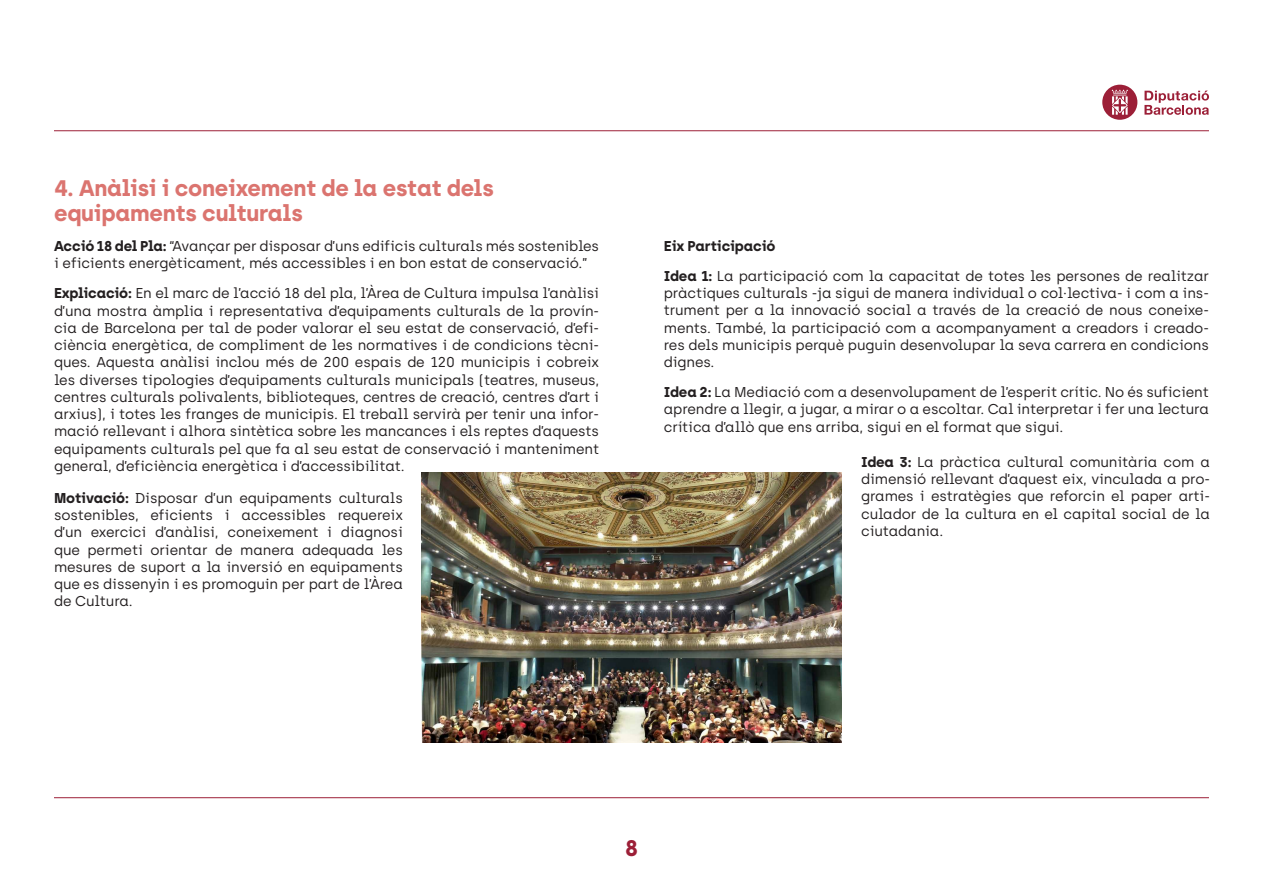
<style>
.page{position:relative;width:1263px;height:893px;background:#fff}
.page>*{position:absolute;margin:0;border:0;box-sizing:border-box;transform-origin:0 0}
.titulos{font:700 22.5px/25.5px "Archia";letter-spacing:-.01em;color:#db746f}
.titulos-2{font:700 22.5px "Archia";color:#9c1f37}
.text_seguit{font:14.25px/17.2px "Archia";letter-spacing:-.01em;color:#231f20;text-align:justify}
.text_seguit-2{font:700 14.25px "Archia";letter-spacing:-.01em;color:#231f20}
.s1{font-weight:700}
</style>
<div class="page">
<svg style="left:1144px;top:91px;width:65px;height:24px"></svg>
<svg style="left:1102px;top:85px;width:35px;height:35px"></svg>
<hr style="left:54px;top:130px;width:1155px;height:1px;background:#9c1f37">
<hr style="left:54px;top:797px;width:1155px;height:1px;background:#9c1f37">
<img style="left:421px;top:472px;width:420px;height:270px">
<p class="titulos" style="left:54px;top:175px;width:441px">4. Anàlisi i coneixement de la estat dels equipaments culturals</p>
<p class="text_seguit" style="left:54px;top:237px;width:547px"><span class="s1">Acció 18 del Pla:</span> “Avançar per disposar d’uns edificis culturals més sostenibles i eficients energèticament, més accessibles i en bon estat de conservació.”</p>
<p class="text_seguit" style="left:54px;top:285px;width:547px"><span class="s1">Explicació:</span> En el marc de l’acció 18 del pla, l’Àrea de Cultura impulsa l’anàlisi d’una mostra àmplia i representativa d’equipaments culturals de la provín&shy;cia de Barcelona per tal de poder valorar el seu estat de conservació, d’efi&shy;ciència energètica, de compliment de les normatives i de condicions tècni&shy;ques. Aquesta anàlisi inclou més de 200 espais de 120 municipis i cobreix les diverses tipologies d’equipaments culturals municipals (teatres, museus, centres culturals polivalents, biblioteques, centres de creació, centres d’art i arxius), i totes les franges de municipis. El treball servirà per tenir una infor&shy;mació rellevant i alhora sintètica sobre les mancances i els reptes d’aquests equipaments culturals pel que fa al seu estat de conservació i manteniment general, d’eficiència energètica i d’accessibilitat.</p>
<p class="text_seguit" style="left:54px;top:489px;width:350px"><span class="s1">Motivació:</span> Disposar d’un equipaments culturals sostenibles, eficients i accessibles requereix d’un exercici d’anàlisi, coneixement i diagnosi que permeti orientar de manera adequada les mesures de suport a la inversió en equipaments que es dissenyin i es promoguin per part de l’Àrea de Cultura.</p>
<p class="text_seguit-2" style="left:664px;top:237px;width:113px">Eix Participació</p>
<p class="text_seguit" style="left:664px;top:267px;width:547px"><span class="s1">Idea 1:</span> La participació com la capacitat de totes les persones de realitzar pràctiques culturals -ja sigui de manera individual o col·lectiva- i com a ins&shy;trument per a la innovació social a través de la creació de nous coneixe&shy;ments. També, la participació com a acompanyament a creadors i creado&shy;res dels municipis perquè puguin desenvolupar la seva carrera en condicions dignes.</p>
<p class="text_seguit" style="left:664px;top:384px;width:547px"><span class="s1">Idea 2:</span> La Mediació com a desenvolupament de l’esperit crític. No és suficient aprendre a llegir, a jugar, a mirar o a escoltar. Cal interpretar i fer una lectura crítica d’allò que ens arriba, sigui en el format que sigui.</p>
<p class="text_seguit" style="left:861px;top:453px;width:350px"><span class="s1">Idea 3:</span> La pràctica cultural comunitària com a dimensió rellevant d’aquest eix, vinculada a pro&shy;grames i estratègies que reforcin el paper arti&shy;culador de la cultura en el capital social de la ciutadania.</p>
<p class="titulos-2" style="left:625px;top:834px;width:15px">8</p>
</div>
